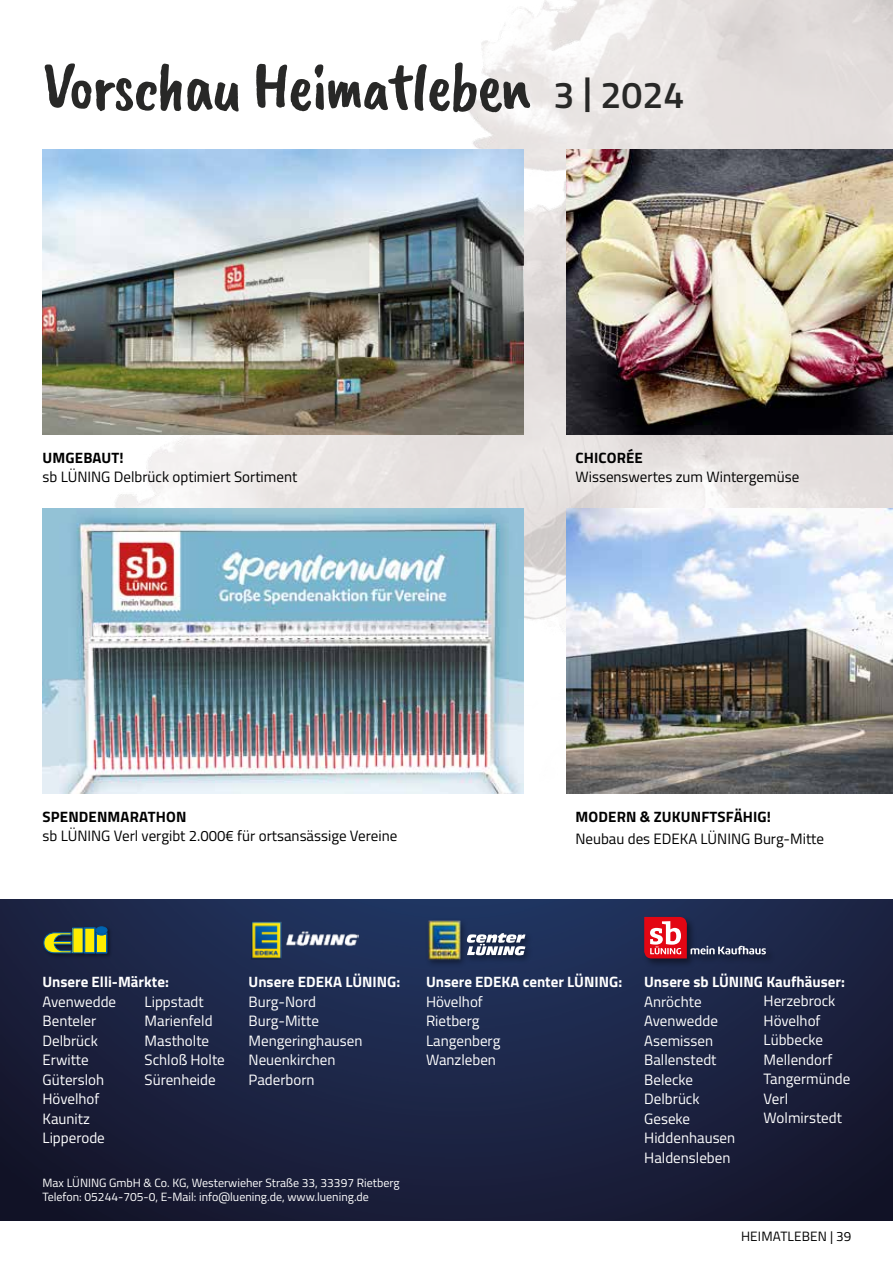
<style>
.page{position:relative;width:893px;height:1263px;background:#fff}
.page>*{position:absolute;margin:0;border:0;box-sizing:border-box;transform-origin:0 0}
.t1{font:67.5px "Caveat Brush";letter-spacing:-.03em;color:#282827}
.t2{font:15px/19.5px "Titillium";color:#fff}
.t3{font:15px "Titillium";color:#000}
.t4{font:700 15px "Titillium";color:#fff}
.t5{font:700 15px "Titillium";letter-spacing:.01em;color:#000}
.t6{font:13.5px "Titillium";letter-spacing:.01em;color:#000}
.t7{font:12px/14.4px "Titillium";color:#fff}
.s1{font-family:"Titillium";font-weight:600;font-size:37.5px}
</style>
<div class="page">
<img style="left:70px;top:0;width:823px;height:794px">
<img style="left:566px;top:508px;width:327px;height:285px">
<img style="left:566px;top:150px;width:327px;height:285px">
<img style="left:0;top:899px;width:893px;height:321px">
<div style="left:425px;top:917px;width:108px;height:51px;background:#000;opacity:.45"></div>
<img style="left:427px;top:920px;width:35px;height:40px">
<svg style="left:467px;top:933px;width:58px;height:22px"></svg>
<div style="left:42px;top:925px;width:71px;height:34px;background:#000;opacity:.45"></div>
<div style="left:96px;top:927px;width:11px;height:7px;background:#0063af;border-radius:50%"></div>
<div style="left:96px;top:926px;width:11px;height:8px;border:1px solid #0063af;border-radius:50%"></div>
<div style="left:73px;top:928px;width:10px;height:25px;background:#ffed00"></div>
<div style="left:85px;top:928px;width:10px;height:25px;background:#ffed00"></div>
<div style="left:84px;top:928px;width:11px;height:25px;border:1px solid #0063af"></div>
<svg style="left:96px;top:932px;width:11px;height:21px"></svg>
<svg style="left:43px;top:932px;width:29px;height:21px"></svg>
<div style="left:642px;top:915px;width:133px;height:53px;background:#000;opacity:.45"></div>
<svg style="left:644px;top:917px;width:122px;height:41px"></svg>
<img style="left:43px;top:150px;width:481px;height:285px">
<img style="left:43px;top:508px;width:481px;height:285px">
<img style="left:250px;top:921px;width:109px;height:38px">
<h1 class="t1" style="left:43px;top:48px;width:643px">Vorschau Heimatleben <span class="s1">3 | 2024</span></h1>
<p class="t5" style="left:43px;top:446px;width:83px">UMGEBAUT!</p>
<p class="t3" style="left:43px;top:466px;width:256px">sb LÜNING Delbrück optimiert Sortiment</p>
<p class="t5" style="left:576px;top:446px;width:69px">CHICORÉE</p>
<p class="t3" style="left:575px;top:466px;width:225px">Wissenswertes zum Wintergemüse</p>
<p class="t5" style="left:43px;top:805px;width:145px">SPENDENMARATHON</p>
<p class="t3" style="left:43px;top:824px;width:356px">sb LÜNING Verl vergibt 2.000€ für ortsansässige Vereine</p>
<p class="t5" style="left:576px;top:805px;width:197px">MODERN &amp; ZUKUNFTSFÄHIG!</p>
<p class="t3" style="left:575px;top:827px;width:250px">Neubau des EDEKA LÜNING Burg-Mitte</p>
<p class="t4" style="left:43px;top:970px;width:128px">Unsere Elli-Märkte:</p>
<p class="t2" style="left:43px;top:991px;width:75px">Avenwedde<br>Benteler<br>Delbrück<br>Erwitte<br>Gütersloh<br>Hövelhof<br>Kaunitz<br>Lipperode</p>
<p class="t2" style="left:145px;top:991px;width:82px">Lippstadt<br>Marienfeld<br>Mastholte<br>Schloß Holte<br>Sürenheide</p>
<p class="t4" style="left:249px;top:970px;width:153px">Unsere EDEKA LÜNING:</p>
<p class="t2" style="left:249px;top:991px;width:115px">Burg-Nord<br>Burg-Mitte<br>Mengeringhausen<br>Neuenkirchen<br>Paderborn</p>
<p class="t7" style="left:43px;top:1175px;width:359px">Max LÜNING GmbH &amp; Co. KG, Westerwieher Straße 33, 33397 Rietberg<br>Telefon: 05244-705-0, E-Mail: info@luening.de, www.luening.de</p>
<p class="t4" style="left:426px;top:970px;width:198px">Unsere EDEKA center LÜNING:</p>
<p class="t2" style="left:426px;top:991px;width:76px">Hövelhof<br>Rietberg<br>Langenberg<br>Wanzleben</p>
<p class="t4" style="left:644px;top:970px;width:202px">Unsere sb LÜNING Kaufhäuser:</p>
<p class="t2" style="left:644px;top:991px;width:93px">Anröchte<br>Avenwedde<br>Asemissen<br>Ballenstedt<br>Belecke<br>Delbrück<br>Geseke<br>Hiddenhausen<br>Haldensleben</p>
<p class="t2" style="left:764px;top:990px;width:88px">Herzebrock<br>Hövelhof<br>Lübbecke<br>Mellendorf<br>Tangermünde<br>Verl<br>Wolmirstedt</p>
<p class="t6" style="left:741px;top:1226px;width:112px">HEIMATLEBEN | 39</p>
</div>
